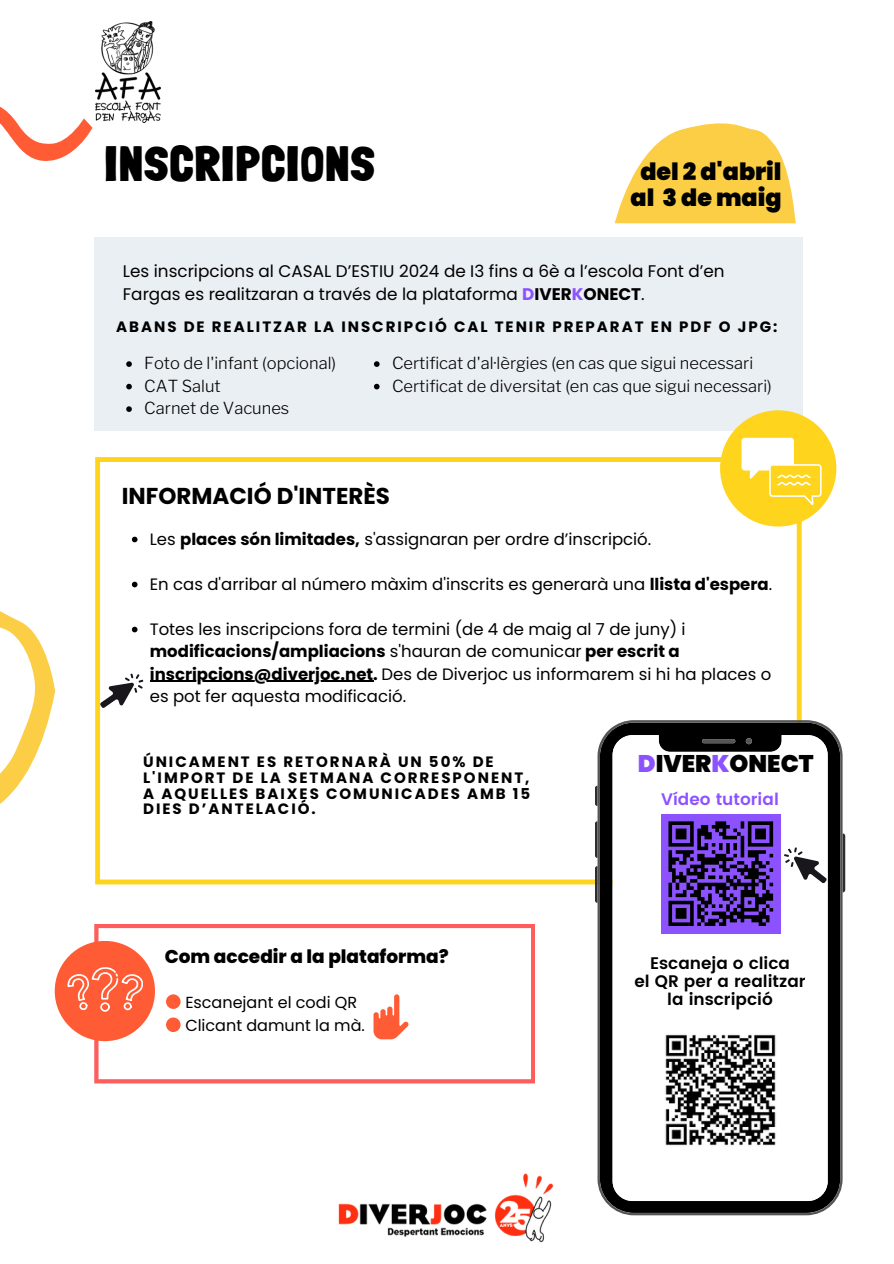
<style>
.page{position:relative;width:894px;height:1264px;background:#fff}
.page>*{position:absolute;margin:0;border:0;box-sizing:border-box;transform-origin:0 0}
.t1{font:900 48px "Londrina Solid";letter-spacing:.035em;color:#000}
.t2{font:900 24px "Poppins";color:#000}
.t3{font:900 23.7px/25.7px "Poppins";color:#000;text-align:center}
.t4{font:700 22.95px "Poppins";color:#000}
.t5{font:800 18.45px "Poppins";color:#000}
.t6{font:16.8px/22.5px "Poppins";color:#000}
.t7{font:600 16.8px/17.5px "Poppins";color:#000;text-align:center}
.t8{font:600 16.8px "Poppins";color:#8c52ff}
.t9{font:16.5px/22.5px "Poppins";color:#000}
.t10{font:300 16.5px "Libre Franklin";color:#000}
.t11{font:16.05px "Poppins";color:#000}
.t12{font:700 15px/15.8px "Poppins";letter-spacing:.13em;color:#000}
.s1{font-weight:700;color:#8c52ff}
.s2{font-weight:700}
.s3{color:#8c52ff}
</style>
<div class="page">
<svg style="left:615px;top:123px;width:180px;height:100px"></svg>
<svg style="left:0;top:106px;width:92px;height:55px"></svg>
<svg style="left:0;top:611px;width:55px;height:193px"></svg>
<div style="left:94px;top:237px;width:708px;height:194px;background:#eaeff4"></div>
<svg style="left:94px;top:924px;width:441px;height:159px"></svg>
<div style="left:166px;top:994px;width:14px;height:14px;background:#ff5b34;border-radius:50%"></div>
<div style="left:166px;top:1017px;width:14px;height:15px;background:#ff5b34;border-radius:50%"></div>
<svg style="left:373px;top:994px;width:35px;height:45px"></svg>
<svg style="left:95px;top:457px;width:706px;height:427px"></svg>
<div style="left:55px;top:940px;width:100px;height:101px;background:#ff5b34;border-radius:50%"></div>
<svg style="left:67px;top:967px;width:76px;height:44px"></svg>
<div style="left:719px;top:410px;width:117px;height:116px;background:#ffd41d;border-radius:50%"></div>
<svg style="left:741px;top:438px;width:80px;height:67px"></svg>
<svg style="left:594px;top:785px;width:3px;height:21px"></svg>
<svg style="left:594px;top:821px;width:3px;height:37px"></svg>
<svg style="left:594px;top:866px;width:3px;height:36px"></svg>
<svg style="left:842px;top:833px;width:3px;height:59px"></svg>
<svg style="left:597px;top:720px;width:245px;height:495px"></svg>
<div style="left:661px;top:814px;width:119px;height:119px;background:#8c52ff"></div>
<svg style="left:132px;top:536px;width:5px;height:6px"></svg>
<svg style="left:132px;top:581px;width:5px;height:6px"></svg>
<svg style="left:132px;top:626px;width:5px;height:6px"></svg>
<hr style="left:150px;top:680px;width:223px;height:2px;background:#000">
<svg style="left:668px;top:819px;width:162px;height:108px"></svg>
<svg style="left:95px;top:671px;width:53px;height:40px"></svg>
<img style="left:338px;top:1173px;width:216px;height:70px">
<img style="left:647px;top:1016px;width:146px;height:147px">
<svg style="left:126px;top:361px;width:6px;height:6px"></svg>
<svg style="left:126px;top:384px;width:6px;height:5px"></svg>
<svg style="left:126px;top:406px;width:6px;height:6px"></svg>
<svg style="left:374px;top:361px;width:5px;height:6px"></svg>
<svg style="left:374px;top:384px;width:5px;height:5px"></svg>
<img style="left:95px;top:21px;width:65px;height:101px">
<p class="t1" style="left:105px;top:136px;width:271px">INSCRIPCIONS</p>
<p class="t3" style="left:630px;top:159px;width:152px">del 2 d'abril al 3 de maig</p>
<p class="t6" style="left:123px;top:260px;width:603px">Les inscripcions al CASAL D’ESTIU 2024 de I3 fins a 6è a l’escola Font d’en<br>Fargas es realitzaran a través de la plataforma <span class="s1">D</span><span class="s2">IVER</span><span class="s1">K</span><span class="s2">ONECT</span>.</p>
<p class="t12" style="left:116px;top:318px;width:662px">ABANS DE REALITZAR LA INSCRIPCIÓ CAL TENIR PREPARAT EN PDF O JPG:</p>
<p class="t10" style="left:144px;top:353px;width:193px">Foto de l'infant (opcional)</p>
<p class="t10" style="left:144px;top:376px;width:78px">CAT Salut</p>
<h6 class="t10" style="left:144px;top:398px;width:146px">Carnet de Vacunes</h6>
<p class="t10" style="left:392px;top:353px;width:362px">Certificat d'al·lèrgies (en cas que sigui necessari</p>
<h2 class="t10" style="left:392px;top:376px;width:381px">Certificat de diversitat (en cas que sigui necessari)</h2>
<h4 class="t4" style="left:122px;top:480px;width:270px">INFORMACIÓ D'INTERÈS</h4>
<p class="t9" style="left:150px;top:527px;width:503px">Les <span class="s2">places són limitades,</span> s'assignaran per ordre d’inscripció.</p>
<h1 class="t9" style="left:150px;top:572px;width:623px">En cas d'arribar al número màxim d'inscrits es generarà una <span class="s2">llista d'espera</span>.</h1>
<h3 class="t9" style="left:150px;top:617px;width:537px">Totes les inscripcions fora de termini (de 4 de maig al 7 de juny) i <span class="s2">modificacions/ampliacions</span> s'hauran de comunicar <span class="s2">per escrit a</span></h3>
<p class="t9" style="left:150px;top:662px;width:622px"><span class="s2">inscripcions@diverjoc.net.</span> Des de Diverjoc us informarem si hi ha places o es pot fer aquesta modificació.</p>
<p class="t12" style="left:143px;top:754px;width:388px">ÚNICAMENT ES RETORNARÀ UN 50% DE<br>L'IMPORT DE LA SETMANA CORRESPONENT,<br>A AQUELLES BAIXES COMUNICADES AMB 15<br>DIES D’ANTELACIÓ.</p>
<h6 class="t5" style="left:165px;top:943px;width:285px">Com accedir a la plataforma?</h6>
<p class="t11" style="left:185px;top:991px;width:173px">Escanejant el codi QR</p>
<h2 class="t11" style="left:185px;top:1014px;width:181px">Clicant damunt la mà.</h2>
<p class="t2" style="left:637px;top:746px;width:177px"><span class="s3">D</span>IVER<span class="s3">K</span>ONECT</p>
<p class="t8" style="left:661px;top:789px;width:119px">Vídeo tutorial</p>
<p class="t7" style="left:634px;top:954px;width:173px">Escaneja o clica<br>el QR per a realitzar la inscripció</p>
</div>
